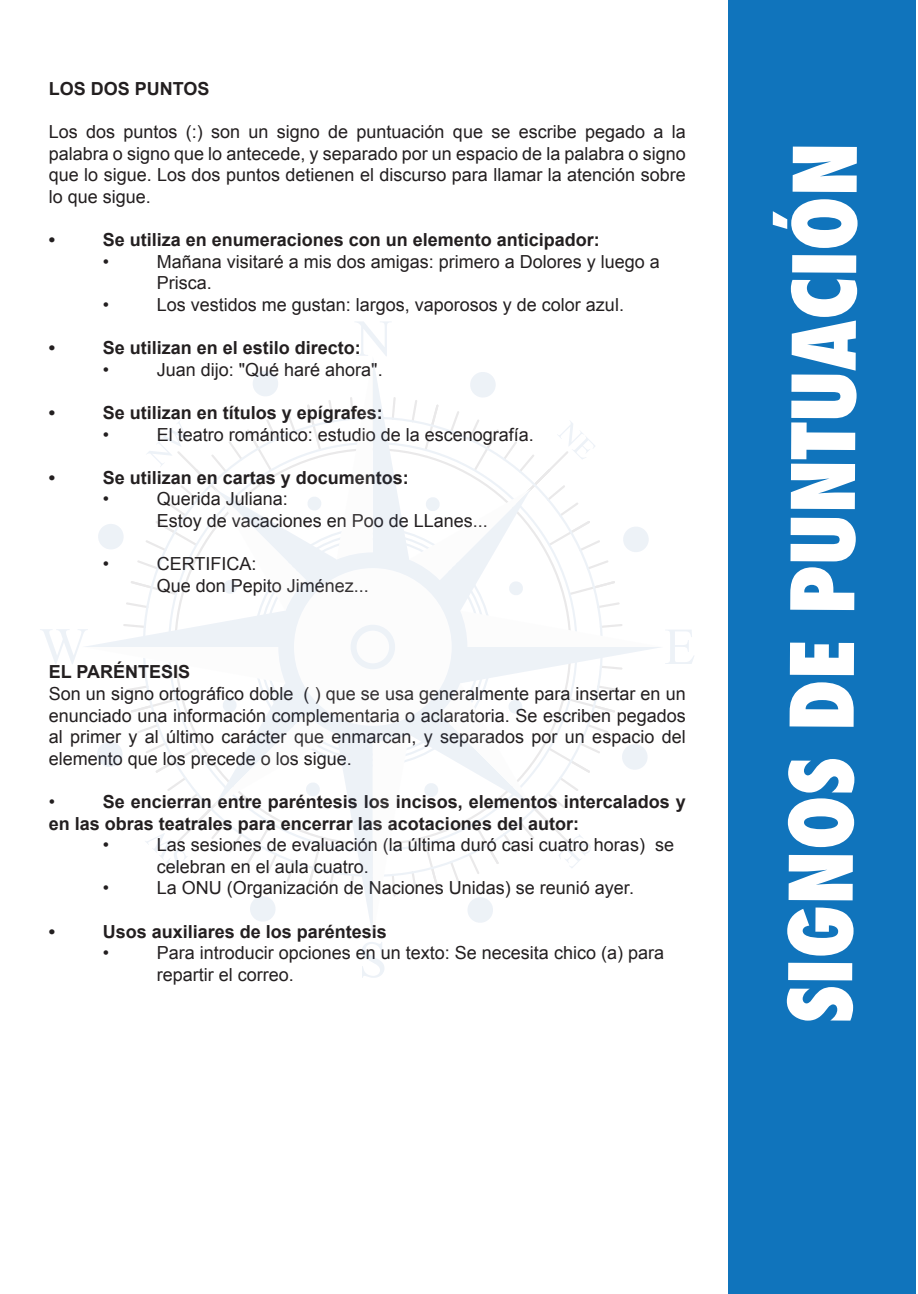
<style>
.page{position:relative;width:918px;height:1294px;background:#fff}
.page>*{position:absolute;margin:0;border:0;box-sizing:border-box;transform-origin:0 0}
.t1{font:800 condensed 84.9px "Futura";letter-spacing:-.01em;color:#fff}
.t2{font:18px/21.6px "Arial";color:#231f20}
.t3{font:700 18px/21.6px "Arial";color:#231f20}
</style>
<div class="page">
<div style="left:728px;top:0;width:188px;height:1294px;background:#1074bc"></div>
<svg style="left:40px;top:321px;width:654px;height:656px"></svg>
<p class="t3" style="left:49px;top:78px;width:162px">LOS DOS PUNTOS</p>
<p class="t2" style="left:49px;top:121px;width:638px;text-align:justify">Los dos puntos (:) son un signo de puntuación que se escribe pegado a la palabra o signo que lo antecede, y separado por un espacio de la palabra o signo que lo sigue. Los dos puntos detienen el discurso para llamar la atención sobre lo que sigue.</p>
<p class="t3" style="left:49px;top:230px;width:8px">•</p>
<p class="t3" style="left:103px;top:230px;width:499px">Se utiliza en enumeraciones con un elemento anticipador:</p>
<p class="t2" style="left:103px;top:251px;width:8px">•</p>
<p class="t2" style="left:157px;top:251px;width:505px">Mañana visitaré a mis dos amigas: primero a Dolores y luego a<br>Prisca.</p>
<p class="t2" style="left:103px;top:294px;width:8px">•</p>
<p class="t2" style="left:157px;top:294px;width:469px">Los vestidos me gustan: largos, vaporosos y de color azul.</p>
<p class="t3" style="left:49px;top:338px;width:8px">•</p>
<p class="t3" style="left:103px;top:338px;width:260px">Se utilizan en el estilo directo:</p>
<p class="t2" style="left:103px;top:359px;width:8px">•</p>
<p class="t2" style="left:157px;top:359px;width:227px">Juan dijo: "Qué haré ahora".</p>
<p class="t3" style="left:49px;top:402px;width:8px">•</p>
<p class="t3" style="left:103px;top:402px;width:282px">Se utilizan en títulos y epígrafes:</p>
<p class="t2" style="left:103px;top:424px;width:8px">•</p>
<p class="t2" style="left:157px;top:424px;width:379px">El teatro romántico: estudio de la escenografía.</p>
<p class="t3" style="left:49px;top:467px;width:8px">•</p>
<p class="t3" style="left:103px;top:467px;width:308px">Se utilizan en cartas y documentos:</p>
<p class="t2" style="left:103px;top:488px;width:8px">•</p>
<p class="t2" style="left:157px;top:488px;width:333px">Querida Juliana:<br>Estoy de vacaciones en Poo de LLanes...</p>
<p class="t2" style="left:103px;top:553px;width:8px">•</p>
<p class="t2" style="left:157px;top:553px;width:214px">CERTIFICA:<br>Que don Pepito Jiménez...</p>
<p class="t3" style="left:49px;top:662px;width:143px">EL PARÉNTESIS</p>
<p class="t2" style="left:49px;top:683px;width:638px;text-align:justify">Son un signo ortográfico doble ( ) que se usa generalmente para insertar en un enunciado una información complementaria o aclaratoria. Se escriben pegados al primer y al último carácter que enmarcan, y separados por un espacio del elemento que los precede o los sigue.</p>
<p class="t2" style="left:49px;top:791px;width:8px">•</p>
<p class="t3" style="left:49px;top:791px;width:638px;text-indent:54px">Se encierran entre paréntesis los incisos, elementos intercalados y en las obras teatrales para encerrar las acotaciones del autor:</p>
<p class="t2" style="left:103px;top:834px;width:8px">•</p>
<p class="t2" style="left:157px;top:834px;width:519px">Las sesiones de evaluación (la última duró casi cuatro horas) se celebran en el aula cuatro.</p>
<p class="t2" style="left:103px;top:877px;width:8px">•</p>
<p class="t2" style="left:157px;top:877px;width:479px">La ONU (Organización de Naciones Unidas) se reunió ayer.</p>
<p class="t3" style="left:49px;top:921px;width:8px">•</p>
<p class="t3" style="left:103px;top:921px;width:286px">Usos auxiliares de los paréntesis</p>
<p class="t2" style="left:103px;top:942px;width:8px">•</p>
<p class="t2" style="left:157px;top:942px;width:509px">Para introducir opciones en un texto: Se necesita chico (a) para repartir el correo.</p>
<h1 class="t1" style="left:765px;top:1023px;width:883px;rotate:-90deg">SIGNOS DE PUNTUACIÓN</h1>
</div>
